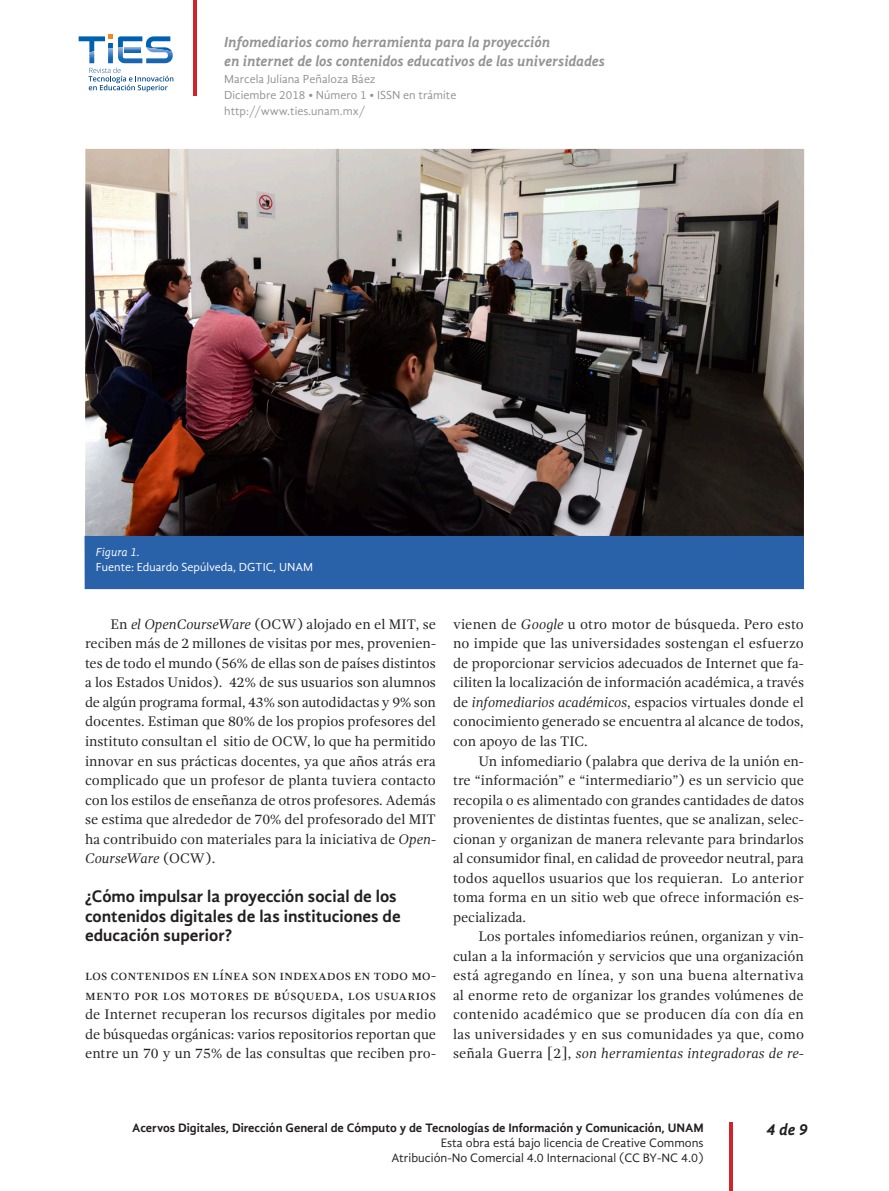
<style>
.page{position:relative;width:889px;height:1191px;background:#fff}
.page>*{position:absolute;margin:0;border:0;box-sizing:border-box;transform-origin:0 0}
.t1{font:700 17.25px/19.5px "Gandhi Sans";color:#231f20}
.t2{font:italic 700 16.5px "Gandhi Sans";color:#231f20}
.t3{font:italic 700 15px/19.5px "Gandhi Sans";letter-spacing:-.005em;color:#929394}
.t4{font:14.25px/19.5px "Gandhi Serif";color:#231f20;text-align:justify}
.t5{font:12.6px/15px "Gandhi Sans";color:#231f20;text-align:right}
.t6{font:700 12.6px "Gandhi Sans";color:#231f20}
.t7{font:12px/15.6px "Gandhi Sans";color:#929394}
.t8{font:12px "Gandhi Sans";color:#fff}
.t9{font:12px "Gandhi Sans";color:#939598}
.t10{font:italic 12px "Gandhi Sans";color:#fff}
.s1{font-style:italic}
</style>
<div class="page">
<hr style="left:193px;top:0;width:3px;height:95px;background:#d1232a">
<hr style="left:729px;top:1121px;width:3px;height:70px;background:#d1232a">
<svg style="left:79px;top:34px;width:94px;height:58px"></svg>
<img style="left:85px;top:149px;width:719px;height:387px">
<div style="left:85px;top:536px;width:719px;height:53px;background:#2a62aa"></div>
<p class="t3" style="left:224px;top:32px;width:382px">Infomediarios como herramienta para la proyección<br>en internet de los contenidos educativos de las universidades</p>
<p class="t7" style="left:224px;top:71px;width:234px">Marcela Juliana Peñaloza Báez<br>Diciembre 2018 • Número 1 • ISSN en trámite</p>
<p class="t9" style="left:224px;top:104px;width:143px">http://www.ties.unam.mx/</p>
<p class="t10" style="left:96px;top:545px;width:45px">Figura 1.</p>
<p class="t8" style="left:96px;top:560px;width:219px">Fuente: Eduardo Sepúlveda, DGTIC, UNAM</p>
<p class="t4" style="left:85px;top:614px;width:352px;text-indent:26px">En <span class="s1">el OpenCourseWare</span> (OCW) alojado en el MIT, se reciben más de 2 millones de visitas por mes, provenien&shy;tes de todo el mundo (56% de ellas son de países distintos a los Estados Unidos). 42% de sus usuarios son alumnos de algún programa formal, 43% son autodidactas y 9% son docentes. Estiman que 80% de los propios profesores del instituto consultan el sitio de OCW, lo que ha permitido innovar en sus prácticas docentes, ya que años atrás era complicado que un profesor de planta tuviera contacto con los estilos de enseñanza de otros profesores. Además se estima que alrededor de 70% del profesorado del MIT ha contribuido con materiales para la iniciativa de <span class="s1">Open-CourseWare</span> (OCW).</p>
<p class="t1" style="left:85px;top:886px;width:317px">¿Cómo impulsar la proyección social de los contenidos digitales de las instituciones de educación superior?</p>
<p class="t4" style="left:85px;top:965px;width:352px">Los contenidos en línea son indexados en todo mo&shy;mento por los motores de búsqueda, los usuarios de Internet recuperan los recursos digitales por medio de búsquedas orgánicas: varios repositorios reportan que entre un 70 y un 75% de las consultas que reciben pro-</p>
<p class="t4" style="left:453px;top:614px;width:353px">vienen de <span class="s1">Google</span> u otro motor de búsqueda. Pero esto no impide que las universidades sostengan el esfuerzo de proporcionar servicios adecuados de Internet que fa&shy;ciliten la localización de información académica, a través de <span class="s1">infomediarios académicos</span>, espacios virtuales donde el conocimiento generado se encuentra al alcance de todos, con apoyo de las TIC.</p>
<p class="t4" style="left:453px;top:751px;width:352px;text-indent:26px">Un infomediario (palabra que deriva de la unión en&shy;tre “información” e “intermediario”) es un servicio que recopila o es alimentado con grandes cantidades de datos provenientes de distintas fuentes, que se analizan, selec&shy;cionan y organizan de manera relevante para brindarlos al consumidor final, en calidad de proveedor neutral, para todos aquellos usuarios que los requieran. Lo anterior toma forma en un sitio web que ofrece información es&shy;pecializada.</p>
<p class="t4" style="left:453px;top:926px;width:352px;text-indent:26px">Los portales infomediarios reúnen, organizan y vin&shy;culan a la información y servicios que una organización está agregando en línea, y son una buena alternativa al enorme reto de organizar los grandes volúmenes de contenido académico que se producen día con día en las universidades y en sus comunidades ya que, como señala Guerra [2], <span class="s1">son herramientas integradoras de re-</span></p>
<p class="t6" style="left:132px;top:1120px;width:573px">Acervos Digitales, Dirección General de Cómputo y de Tecnologías de Información y Comunicación, UNAM</p>
<p class="t2" style="left:766px;top:1119px;width:43px">4 de 9</p>
<p class="t5" style="left:391px;top:1134px;width:314px">Esta obra está bajo licencia de Creative Commons<br>Atribución-No Comercial 4.0 Internacional (CC BY-NC 4.0)</p>
</div>
